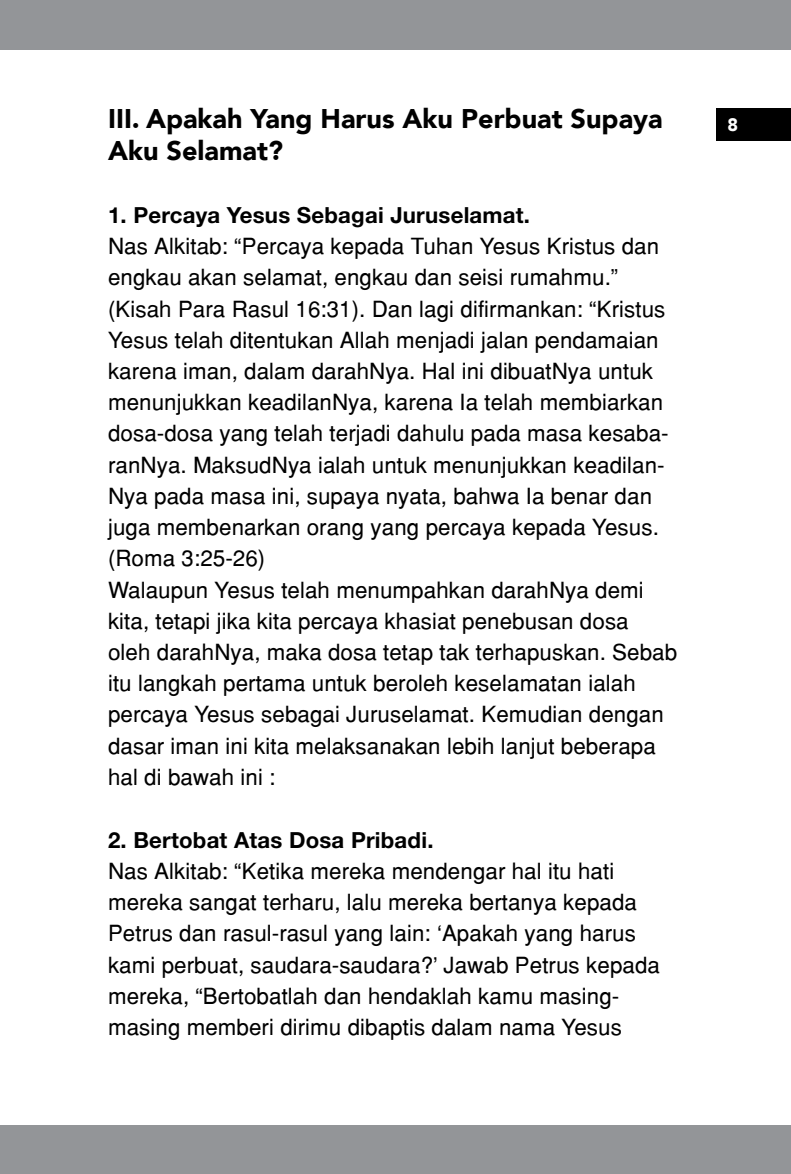
<style>
.page{position:relative;width:791px;height:1174px;background:#fff}
.page>*{position:absolute;margin:0;border:0;box-sizing:border-box;transform-origin:0 0}
.t1{font:900 27px/31.5px "Avenir 95";color:#000}
.t2{font:22.2px/31.2px "Helvetica";letter-spacing:.005em;color:#000}
.t3{font:700 22.2px "Helvetica Neue LT Std";letter-spacing:.01em;color:#000}
.t4{font:900 18px "Avenir 95";color:#fff}
</style>
<div class="page">
<div style="left:716px;top:108px;width:75px;height:32px;background:#000"></div>
<div style="left:0;top:0;width:791px;height:49px;background:#939598"></div>
<div style="left:0;top:1125px;width:791px;height:49px;background:#939598"></div>
<p class="t1" style="left:108px;top:106px;width:556px">III. Apakah Yang harus Aku Perbuat Supaya<br>Aku Selamat?</p>
<p class="t3" style="left:108px;top:201px;width:424px">1. Percaya Yesus Sebagai Juruselamat.</p>
<p class="t2" style="left:108px;top:233px;width:571px">Nas Alkitab: “Percaya kepada Tuhan Yesus Kristus dan engkau akan selamat, engkau dan seisi rumahmu.” (Kisah Para Rasul 16:31). Dan lagi difirmankan: “Kristus Yesus telah ditentukan Allah menjadi jalan pendamaian karena iman, dalam darahNya. Hal ini dibuatNya untuk menunjukkan keadilanNya, karena Ia telah membiarkan dosa-dosa yang telah terjadi dahulu pada masa kesaba&shy;ranNya. MaksudNya ialah untuk menunjukkan keadilan-Nya pada masa ini, supaya nyata, bahwa Ia benar dan juga membenarkan orang yang percaya kepada Yesus. (Roma 3:25-26)<br>Walaupun Yesus telah menumpahkan darahNya demi kita, tetapi jika kita percaya khasiat penebusan dosa<br>oleh darahNya, maka dosa tetap tak terhapuskan. Sebab itu langkah pertama untuk beroleh keselamatan ialah percaya Yesus sebagai Juruselamat. Kemudian dengan dasar iman ini kita melaksanakan lebih lanjut beberapa hal di bawah ini :</p>
<p class="t3" style="left:108px;top:826px;width:327px">2. Bertobat Atas Dosa Pribadi.</p>
<p class="t2" style="left:108px;top:857px;width:553px">Nas Alkitab: “Ketika mereka mendengar hal itu hati mereka sangat terharu, lalu mereka bertanya kepada Petrus dan rasul-rasul yang lain: ‘Apakah yang harus kami perbuat, saudara-saudara?’ Jawab Petrus kepada mereka, “Bertobatlah dan hendaklah kamu masing&shy;masing memberi dirimu dibaptis dalam nama Yesus</p>
<p class="t4" style="left:727px;top:117px;width:12px">8</p>
</div>
